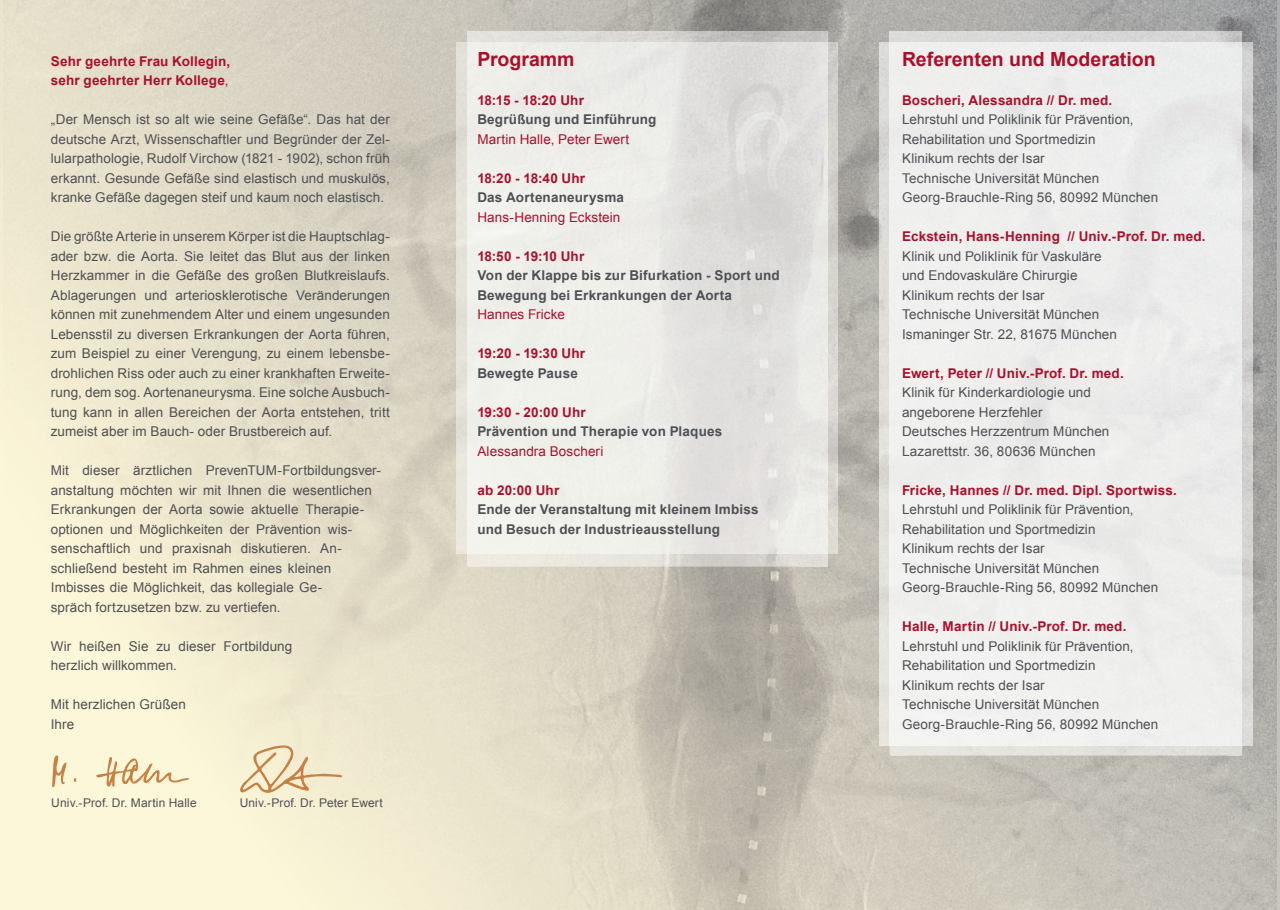
<style>
.page{position:relative;width:1280px;height:910px;background:#fff}
.page>*{position:absolute;margin:0;border:0;box-sizing:border-box;transform-origin:0 0}
.t1{font:700 19.5px "Arial";color:#ab102b}
.t2{font:13.5px/19.5px "Arial";letter-spacing:.005em;color:#4f5054}
.t3{font:700 13.5px/19.5px "Arial";letter-spacing:.015em;color:#ab102b}
.t4{font:700 13.5px/19.5px "Arial";letter-spacing:.015em;color:#4f5054}
.t5{font:13.5px "Arial";letter-spacing:.005em;color:#ab102b}
.t6{font:700 13.5px "Arial";letter-spacing:-.01em;color:#ab102b}
.t7{font:12px "Arial";letter-spacing:.01em;color:#4f5054}
.s1{font-weight:400}
</style>
<div class="page">
<img style="left:480px;top:0;width:800px;height:53px">
<img style="left:800px;top:53px;width:107px;height:857px">
<img style="left:1227px;top:53px;width:53px;height:857px">
<img style="left:480px;top:567px;width:320px;height:343px">
<img style="left:907px;top:755px;width:320px;height:155px">
<img style="left:467px;top:32px;width:361px;height:535px">
<div style="left:456px;top:43px;width:11px;height:510px;background:#e5e2d9"></div>
<img style="left:828px;top:43px;width:10px;height:510px">
<svg style="left:96px;top:754px;width:93px;height:36px;background:#f3e1be"></svg>
<svg style="left:52px;top:754px;width:24px;height:34px"></svg>
<div style="left:890px;top:32px;width:352px;height:723px;background:#eeeeed"></div>
<img style="left:879px;top:43px;width:11px;height:702px">
<img style="left:1242px;top:43px;width:10px;height:702px">
<svg style="left:240px;top:745px;width:102px;height:49px;background:#ecdbb9"></svg>
<p class="t3" style="left:51px;top:52px;width:181px">Sehr geehrte Frau Kollegin, sehr geehrter Herr Kollege<span class="s1">,</span></p>
<p class="t2" style="left:51px;top:110px;width:341px;text-align:justify">„Der Mensch ist so alt wie seine Gefäße“. Das hat der deutsche Arzt, Wissenschaftler und Begründer der Zel&shy;lularpathologie, Rudolf Virchow (1821 - 1902), schon früh erkannt. Gesunde Gefäße sind elastisch und muskulös, kranke Gefäße dagegen steif und kaum noch elastisch.</p>
<p class="t2" style="left:51px;top:227px;width:341px;text-align:justify">Die größte Arterie in unserem Körper ist die Hauptschlag&shy;ader bzw. die Aorta. Sie leitet das Blut aus der linken Herzkammer in die Gefäße des großen Blutkreislaufs.<br>Ablagerungen und arteriosklerotische Veränderungen können mit zunehmendem Alter und einem ungesunden Lebensstil zu diversen Erkrankungen der Aorta führen, zum Beispiel zu einer Verengung, zu einem lebensbe&shy;drohlichen Riss oder auch zu einer krankhaften Erweite&shy;rung, dem sog. Aortenaneurysma. Eine solche Ausbuch&shy;tung kann in allen Bereichen der Aorta entstehen, tritt zumeist aber im Bauch- oder Brustbereich auf.</p>
<p class="t2" style="left:51px;top:461px;width:332px">Mit dieser ärztlichen PrevenTUM-Fortbildungsver&shy;anstaltung möchten wir mit Ihnen die wesentlichen Erkrankungen der Aorta sowie aktuelle Therapie&shy;optionen und Möglichkeiten der Prävention wis&shy;senschaftlich und praxisnah diskutieren. An&shy;schließend besteht im Rahmen eines kleinen Imbisses die Möglichkeit, das kollegiale Ge-<br>spräch fortzusetzen bzw. zu vertiefen.</p>
<p class="t2" style="left:51px;top:636px;width:243px">Wir heißen Sie zu dieser Fortbildung herzlich willkommen.</p>
<p class="t2" style="left:51px;top:695px;width:137px">Mit herzlichen Grüßen<br>Ihre</p>
<p class="t7" style="left:51px;top:795px;width:147px">Univ.-Prof. Dr. Martin Halle</p>
<p class="t7" style="left:240px;top:795px;width:145px">Univ.-Prof. Dr. Peter Ewert</p>
<h1 class="t1" style="left:477px;top:46px;width:99px">Programm</h1>
<p class="t6" style="left:477px;top:91px;width:108px">18:15 - 18:20 Uhr</p>
<p class="t4" style="left:477px;top:110px;width:181px">Begrüßung und Einführung</p>
<p class="t5" style="left:477px;top:130px;width:153px">Martin Halle, Peter Ewert</p>
<p class="t3" style="left:477px;top:169px;width:109px">18:20 - 18:40 Uhr</p>
<p class="t4" style="left:477px;top:188px;width:148px">Das Aortenaneurysma</p>
<p class="t5" style="left:477px;top:208px;width:144px">Hans-Henning Eckstein</p>
<p class="t6" style="left:477px;top:247px;width:108px">18:50 - 19:10 Uhr</p>
<p class="t4" style="left:477px;top:266px;width:304px">Von der Klappe bis zur Bifurkation - Sport und<br>Bewegung bei Erkrankungen der Aorta</p>
<p class="t5" style="left:477px;top:306px;width:89px">Hannes Fricke</p>
<p class="t3" style="left:477px;top:344px;width:109px">19:20 - 19:30 Uhr</p>
<p class="t4" style="left:477px;top:364px;width:102px">Bewegte Pause</p>
<p class="t3" style="left:477px;top:403px;width:110px">19:30 - 20:00 Uhr</p>
<p class="t4" style="left:477px;top:422px;width:246px">Prävention und Therapie von Plaques</p>
<p class="t5" style="left:477px;top:442px;width:128px">Alessandra Boscheri</p>
<p class="t3" style="left:477px;top:481px;width:83px">ab 20:00 Uhr</p>
<p class="t4" style="left:477px;top:500px;width:283px">Ende der Veranstaltung mit kleinem Imbiss und Besuch der Industrieausstellung</p>
<h1 class="t1" style="left:902px;top:46px;width:255px">Referenten und Moderation</h1>
<p class="t3" style="left:902px;top:91px;width:212px">Boscheri, Alessandra // Dr. med.</p>
<p class="t2" style="left:902px;top:110px;width:258px">Lehrstuhl und Poliklinik für Prävention, Rehabilitation und Sportmedizin<br>Klinikum rechts der Isar<br>Technische Universität München Georg-Brauchle-Ring 56, 80992 München</p>
<p class="t3" style="left:902px;top:227px;width:305px">Eckstein, Hans-Henning // Univ.-Prof. Dr. med.</p>
<p class="t2" style="left:902px;top:247px;width:217px">Klinik und Poliklinik für Vaskuläre und Endovaskuläre Chirurgie<br>Klinikum rechts der Isar<br>Technische Universität München<br>Ismaninger Str. 22, 81675 München</p>
<p class="t3" style="left:902px;top:364px;width:223px">Ewert, Peter // Univ.-Prof. Dr. med.</p>
<p class="t2" style="left:902px;top:383px;width:209px">Klinik für Kinderkardiologie und angeborene Herzfehler<br>Deutsches Herzzentrum München<br>Lazarettstr. 36, 80636 München</p>
<p class="t3" style="left:902px;top:481px;width:276px">Fricke, Hannes // Dr. med. Dipl. Sportwiss.</p>
<p class="t2" style="left:902px;top:500px;width:258px">Lehrstuhl und Poliklinik für Prävention, Rehabilitation und Sportmedizin<br>Klinikum rechts der Isar<br>Technische Universität München Georg-Brauchle-Ring 56, 80992 München</p>
<p class="t3" style="left:902px;top:617px;width:226px">Halle, Martin // Univ.-Prof. Dr. med.</p>
<p class="t2" style="left:902px;top:636px;width:258px">Lehrstuhl und Poliklinik für Prävention, Rehabilitation und Sportmedizin<br>Klinikum rechts der Isar<br>Technische Universität München Georg-Brauchle-Ring 56, 80992 München</p>
</div>
